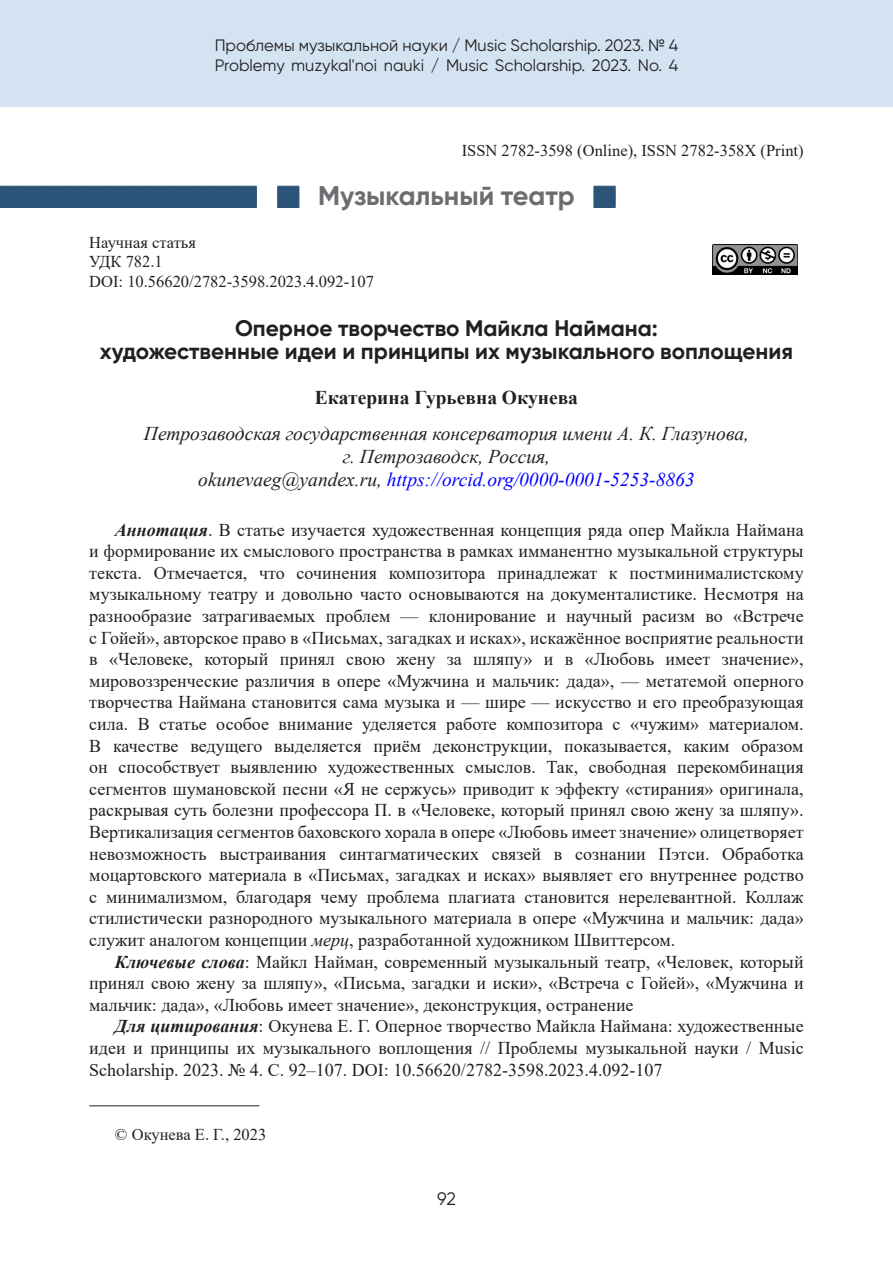
<style>
.page{position:relative;width:893px;height:1263px;background:#fff}
.page>*{position:absolute;margin:0;border:0;box-sizing:border-box;transform-origin:0 0}
.Рубрика{font:700 27px "Gilroy";color:#6c6d70}
.Заголовок{font:700 22.5px "Gilroy";color:#231f20}
.Академия{font:italic 19.5px "Times New Roman";color:#231f20}
.Академия-2{font:italic 19.5px "Times New Roman";color:#00f}
.Автор{font:700 19.5px "Times New Roman";color:#231f20}
.Литература{font:18px/21.6px "Times New Roman";color:#231f20;text-align:justify}
.t1{font:18px "Gilroy";color:#231f20}
.t2{font:16.5px/19.5px "Gilroy";color:#231f20}
.Удк{font:16.5px "Times New Roman";color:#231f20}
.Примечание{font:16.5px "Times New Roman";color:#231f20}
.s1{color:#231f20}
.s2{font-weight:700;font-style:italic}
.s3{font-style:italic}
</style>
<div class="page">
<div style="left:0;top:0;width:893px;height:107px;background:#d3e3f2"></div>
<img style="left:713px;top:245px;width:85px;height:30px">
<hr style="left:89px;top:1105px;width:170px;height:1px;background:#231f20">
<svg style="left:0;top:186px;width:616px;height:22px"></svg>
<p class="t2" style="left:215px;top:36px;width:465px">Проблемы музыкальной науки / Music Scholarship. 2023. № 4<br>Problemy muzykal'noi nauki / Music Scholarship. 2023. No. 4</p>
<p class="Удк" style="left:462px;top:139px;width:343px">ISSN 2782-3598 (Online), ISSN 2782-358X (Print)</p>
<p class="Рубрика" style="left:318px;top:179px;width:258px">Музыкальный театр</p>
<p class="Удк" style="left:89px;top:231px;width:108px">Научная статья</p>
<p class="Удк" style="left:89px;top:250px;width:75px">УДК 782.1</p>
<p class="Удк" style="left:89px;top:270px;width:286px">DOI: 10.56620/2782-3598.2023.4.092-107</p>
<p class="Заголовок" style="left:235px;top:314px;width:424px">Оперное творчество Майкла Наймана:</p>
<p class="Заголовок" style="left:100px;top:337px;width:695px">художественные идеи и принципы их музыкального воплощения</p>
<p class="Автор" style="left:315px;top:383px;width:265px">Екатерина Гурьевна Окунева</p>
<p class="Академия" style="left:144px;top:420px;width:606px">Петрозаводская государственная консерватория имени А. К. Глазунова,</p>
<p class="Академия" style="left:343px;top:443px;width:209px">г. Петрозаводск, Россия,</p>
<p class="Академия-2" style="left:198px;top:466px;width:498px"><span class="s1">okunevaeg@yandex.ru,</span> https://orcid.org/0000-0001-5253-8863</p>
<p class="Литература" style="left:89px;top:518px;width:716px;text-indent:26px"><span class="s2">Аннотация</span>. В статье изучается художественная концепция ряда опер Майкла Наймана и формирование их смыслового пространства в рамках имманентно музыкальной структуры текста. Отмечается, что сочинения композитора принадлежат к постминималистскому музыкальному театру и довольно часто основываются на документалистике. Несмотря на разнообразие затрагиваемых проблем — клонирование и научный расизм во «Встрече с Гойей», авторское право в «Письмах, загадках и исках», искажённое восприятие реальности в «Человеке, который принял свою жену за шляпу» и в «Любовь имеет значение», мировоззренческие различия в опере «Мужчина и мальчик: дада», — метатемой оперного творчества Наймана становится сама музыка и — шире — искусство и его преобразующая сила. В статье особое внимание уделяется работе композитора с «чужим» материалом.<br>В качестве ведущего выделяется приём деконструкции, показывается, каким образом он способствует выявлению художественных смыслов. Так, свободная перекомбинация сегментов шумановской песни «Я не сержусь» приводит к эффекту «стирания» оригинала, раскрывая суть болезни профессора П. в «Человеке, который принял свою жену за шляпу».<br>Вертикализация сегментов баховского хорала в опере «Любовь имеет значение» олицетворяет невозможность выстраивания синтагматических связей в сознании Пэтси. Обработка моцартовского материала в «Письмах, загадках и исках» выявляет его внутреннее родство с минимализмом, благодаря чему проблема плагиата становится нерелевантной. Коллаж стилистически разнородного музыкального материала в опере «Мужчина и мальчик: дада» служит аналогом концепции <span class="s3">мерц</span>, разработанной художником Швиттерсом.</p>
<p class="Литература" style="left:89px;top:950px;width:716px;text-indent:26px"><span class="s2">Ключевые слова</span>: Майкл Найман, современный музыкальный театр, «Человек, который принял свою жену за шляпу», «Письма, загадки и иски», «Встреча с Гойей», «Мужчина и мальчик: дада», «Любовь имеет значение», деконструкция, остранение</p>
<p class="Литература" style="left:89px;top:1015px;width:716px;text-indent:26px"><span class="s2">Для цитирования</span>: Окунева Е. Г. Оперное творчество Майкла Наймана: художественные идеи и принципы их музыкального воплощения // Проблемы музыкальной науки / Music Scholarship. 2023. № 4. С. 92–107. DOI: 10.56620/2782-3598.2023.4.092-107</p>
<p class="Примечание" style="left:115px;top:1122px;width:153px">© Окунева Е. Г., 2023</p>
<p class="t1" style="left:437px;top:1188px;width:20px">92</p>
</div>
